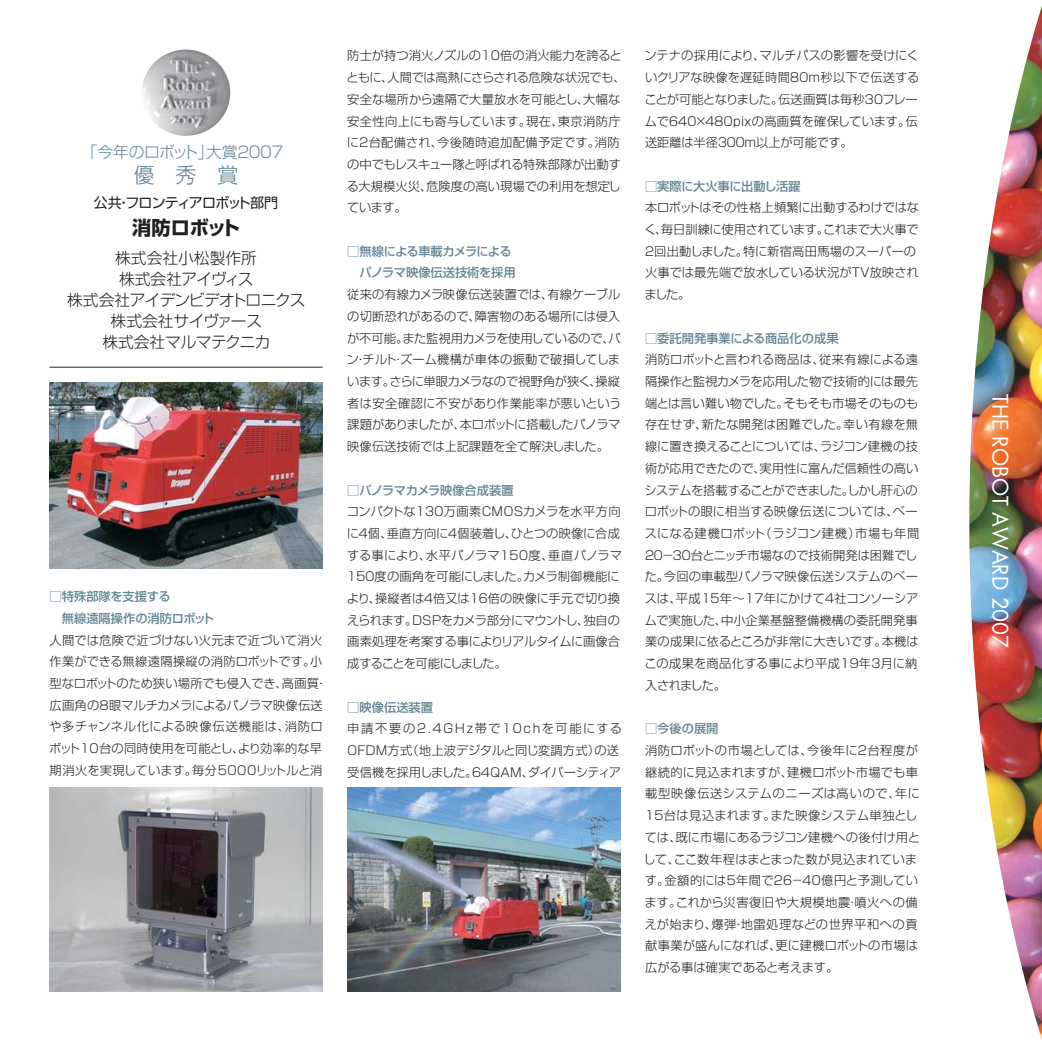
<style>
.page{position:relative;width:1042px;height:1042px;background:#fff}
.page>*{position:absolute;margin:0;border:0;box-sizing:border-box;transform-origin:0 0}
.t1{font:21px "Futura";color:#fff}
.t2{font:21px "Shin Go Pro Light 90 pv RKSJ H";color:#638595}
.t3{font:19.25px "Shin Go Pro Bold 90 pv RKSJ H";letter-spacing:-.01em;color:#231f20}
.t4{font:15.75px/21px "Shin Go Pro Light 90 pv RKSJ H";letter-spacing:-.025em;color:#231f20;text-align:center}
.t5{font:15.75px "Shin Go Pro Light 90 pv RKSJ H";letter-spacing:-.14em;color:#638595}
.t6{font:14px "Shin Go Pro Regular 90 pv RKSJ H";letter-spacing:-.065em;color:#231f20}
.t7{font:12.25px/21.7px "Shin Go Pro Light 90 pv RKSJ H";letter-spacing:-.005em;color:#231f20}
.t8{font:12.25px/21.7px "Shin Go Pro Light 90 pv RKSJ H";letter-spacing:-.035em;color:#231f20}
.t9{font:12.25px/21.7px "Shin Go Pro Light 90 pv RKSJ H";letter-spacing:-.025em;color:#231f20}
.t10{font:12.25px/21.7px "Shin Go Pro Medium 90 pv RKSJ H";color:#638595}
.t11{font:12.25px/21.7px "Shin Go Pro Medium 90 pv RKSJ H";letter-spacing:-.035em;color:#638595}
.t12{font:12.25px "Shin Go Pro Medium 90 pv RKSJ H";letter-spacing:-.03em;color:#638595}
.s1{font-family:"Shin Go Pro Light 90 pv RKSJ H"}
</style>
<div class="page">
<img style="left:969px;top:6px;width:73px;height:1034px">
<img style="left:50px;top:382px;width:272px;height:186px">
<img style="left:347px;top:787px;width:273px;height:205px">
<img style="left:50px;top:787px;width:272px;height:205px">
<img style="left:142px;top:50px;width:88px;height:86px;border-radius:50%">
<hr style="left:50px;top:367px;width:272px;height:1px;background:#231f20">
<p class="t5" style="left:82px;top:146px;width:205px">「今年のロボット」大賞２００７</p>
<h1 class="t2" style="left:134px;top:167px;width:107px">優　秀　賞</h1>
<p class="t6" style="left:94px;top:198px;width:186px">公共・フロンティアロボット部門</p>
<h2 class="t3" style="left:132px;top:221px;width:109px">消防ロボット</h2>
<p class="t4" style="left:67px;top:250px;width:240px">株式会社小松製作所<br>株式会社アイヴィス<br>株式会社アイデンビデオトロニクス株式会社サイヴァース<br>株式会社マルマテクニカ</p>
<p class="t10" style="left:50px;top:587px;width:166px"><span class="s1">□</span>特殊部隊を支援する<br>　無線遠隔操作の消防ロボット</p>
<p class="t7" style="left:49px;top:631px;width:279px">人間では危険で近づけない火元まで近づいて消火作業ができる無線遠隔操縦の消防ロボットです。小型なロボットのため狭い場所でも侵入でき、高画質・広画角の8眼マルチカメラによるパノラマ映像伝送や多チャンネル化による映像伝送機能は、消防ロボット10台の同時使用を可能とし、より効率的な早期消火を実現しています。毎分5000リットルと消</p>
<p class="t7" style="left:346px;top:47px;width:280px">防士が持つ消火ノズルの10倍の消火能力を誇るとともに、人間では高熱にさらされる危険な状況でも、安全な場所から遠隔で大量放水を可能とし、大幅な安全性向上にも寄与しています。現在、東京消防庁に2台配備され、今後随時追加配備予定です。消防の中でもレスキュー隊と呼ばれる特殊部隊が出動する大規模火災、危険度の高い現場での利用を想定しています。</p>
<p class="t11" style="left:347px;top:242px;width:170px">□無線による車載カメラによる　パノラマ映像伝送技術を採用</p>
<p class="t7" style="left:347px;top:285px;width:276px;text-align:justify">従来の有線カメラ映像伝送装置では、有線ケーブルの切断恐れがあるので、障害物のある場所には侵入が不可能。また監視用カメラを使用しているので、パン・チルト・ズーム機構が車体の振動で破損してしまいます。さらに単眼カメラなので視野角が狭く、操縦者は安全確認に不安があり作業能率が悪いという課題がありましたが、本ロボットに搭載したパノラマ映像伝送技術では上記課題を全て解決しました。</p>
<p class="t11" style="left:347px;top:481px;width:168px">□パノラマカメラ映像合成装置</p>
<p class="t8" style="left:346px;top:502px;width:278px">コンパクトな１３０万画素ＣＭＯＳカメラを水平方向に４個、垂直方向に４個装着し、ひとつの映像に合成する事により、水平パノラマ１５０度、垂直パノラマ<br>１５０度の画角を可能にしました。カメラ制御機能により、操縦者は４倍又は１６倍の映像に手元で切り換えられます。ＤＳＰをカメラ部分にマウントし、独自の画素処理を考案する事によりリアルタイムに画像合成することを可能にしました。</p>
<p class="t10" style="left:347px;top:698px;width:87px">□映像伝送装置</p>
<p class="t9" style="left:346px;top:719px;width:277px">申請不要の２．４ＧＨｚ帯で１０ｃｈを可能にする<br>ＯＦＤＭ方式（地上波デジタルと同じ変調方式）の送受信機を採用しました。６４ＱＡＭ、ダイバーシティア</p>
<p class="t7" style="left:644px;top:47px;width:276px">ンテナの採用により、マルチパスの影響を受けにくいクリアな映像を遅延時間８０ｍ秒以下で伝送することが可能となりました。伝送画質は毎秒３０フレームで６４０×４８０pixの高画質を確保しています。伝送距離は半径３００ｍ以上が可能です。</p>
<p class="t12" style="left:645px;top:181px;width:157px">□実際に大火事に出動し活躍</p>
<p class="t7" style="left:643px;top:198px;width:277px">本ロボットはその性格上頻繁に出動するわけではなく、毎日訓練に使用されています。これまで大火事で<br>２回出動しました。特に新宿高田馬場のスーパーの火事では最先端で放水している状況がＴＶ放映されました。</p>
<p class="t10" style="left:645px;top:329px;width:195px">□委託開発事業による商品化の成果</p>
<p class="t7" style="left:643px;top:350px;width:277px">消防ロボットと言われる商品は、従来有線による遠隔操作と監視カメラを応用した物で技術的には最先端とは言い難い物でした。そもそも市場そのものも存在せず、新たな開発は困難でした。幸い有線を無線に置き換えることについては、ラジコン建機の技術が応用できたので、実用性に富んだ信頼性の高いシステムを搭載することができました。しかし肝心のロボットの眼に相当する映像伝送については、ベースになる建機ロボット（ラジコン建機）市場も年間<br>２０－３０台とニッチ市場なので技術開発は困難でした。今回の車載型パノラマ映像伝送システムのベースは、平成１５年～１７年にかけて４社コンソーシアムで実施した、中小企業基盤整備機構の委託開発事業の成果に依るところが非常に大きいです。本機はこの成果を商品化する事により平成１９年３月に納入されました。</p>
<p class="t10" style="left:645px;top:719px;width:75px">□今後の展開</p>
<p class="t7" style="left:643px;top:741px;width:278px">消防ロボットの市場としては、今後年に２台程度が継続的に見込まれますが、建機ロボット市場でも車載型映像伝送システムのニーズは高いので、年に<br>１５台は見込まれます。また映像システム単独としては、既に市場にあるラジコン建機への後付け用として、ここ数年程はまとまった数が見込まれています。金額的には５年間で２６－４０億円と予測しています。これから災害復旧や大規模地震・噴火への備えが始まり、爆弾・地雷処理などの世界平和への貢献事業が盛んになれば、更に建機ロボットの市場は広がる事は確実であると考えます。</p>
<h1 class="t1" style="left:1010px;top:394px;width:256px;rotate:90deg">THE ROBOT AWARD 2007</h1>
</div>
